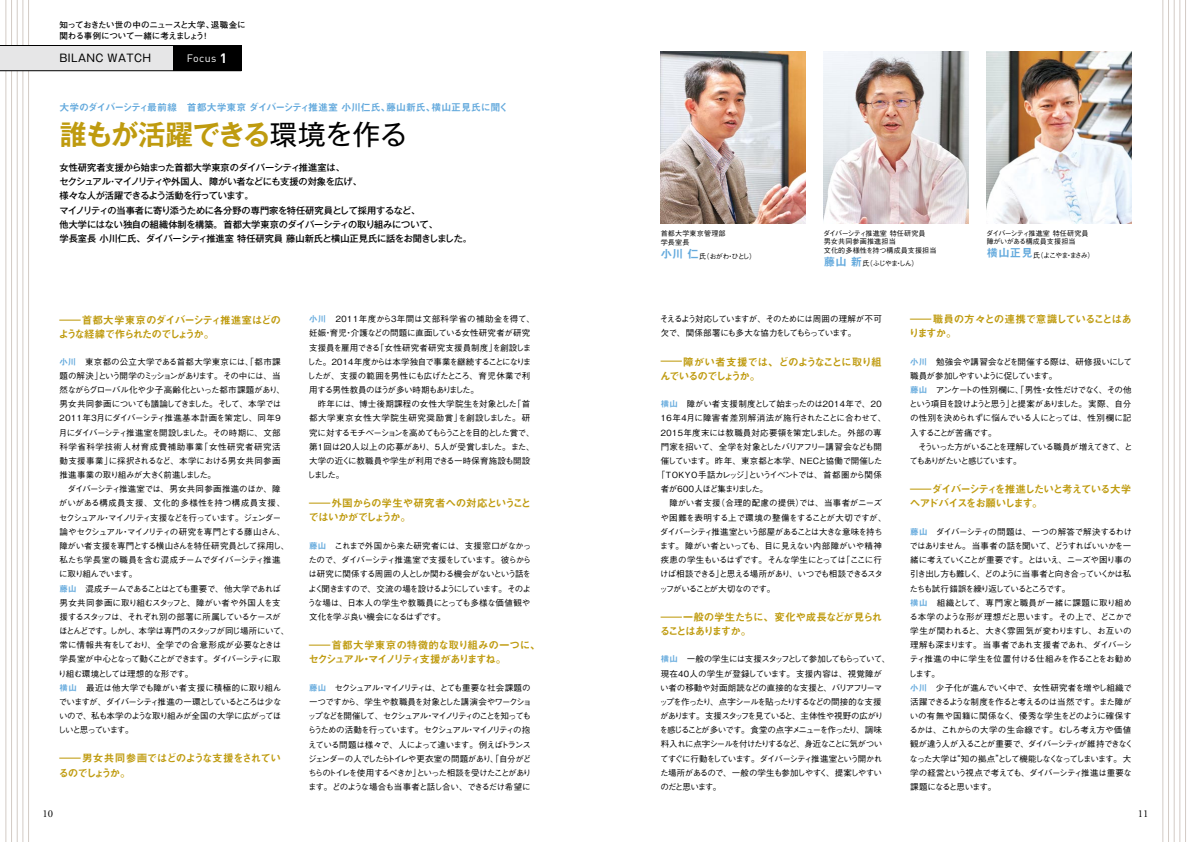
<style>
.page{position:relative;width:1191px;height:842px;background:#fff}
.page>*{position:absolute;margin:0;border:0;box-sizing:border-box;transform-origin:0 0}
.t1{font:700 27.6px "Gothic MB101 Pro De";letter-spacing:-.065em;color:#bf9b0f}
.t2{font:10.6px/14.2px "Midashi Go Pro MB31";letter-spacing:-.095em;color:#bf9b0f;scale:2 1}
.t3{font:10.6px/14.2px "Midashi Go Pro MB31";letter-spacing:-.07em;color:#bf9b0f;scale:2 1}
.t4{font:10.6px/14.2px "Midashi Go Pro MB31";letter-spacing:-.06em;color:#bf9b0f;scale:2 1}
.t5{font:10.6px "Gothic MB101 Pro";letter-spacing:.03em;color:#000}
.t6{font:10.6px "DIN";letter-spacing:.04em;color:#fff}
.t7{font:10.6px "Adobe Garamond";color:#000}
.t8{font:9.9px "Midashi Go Pro MB31";letter-spacing:-.02em;color:#65aadd}
.t9{font:500 9.2px/14.2px "Gothic MB101 Pro";letter-spacing:-.02em;color:#000}
.t10{font:500 8.5px/14.2px "Gothic BBB Pro";letter-spacing:-.07em;color:#000}
.t11{font:500 8.5px/14.2px "Gothic BBB Pro";letter-spacing:-.025em;color:#000}
.t12{font:500 8.5px/14.2px "Gothic BBB Pro";letter-spacing:-.095em;color:#000}
.t13{font:500 8.5px/14.2px "Gothic BBB Pro";letter-spacing:-.105em;color:#000}
.t14{font:500 8.5px/14.2px "Gothic BBB Pro";letter-spacing:-.09em;color:#000}
.t15{font:500 8.5px "Gothic BBB Pro";letter-spacing:-.1em;color:#000}
.t16{font:700 8.5px/10.6px "Futo Go B101 Pro";letter-spacing:-.035em;color:#000}
.t17{font:500 8.5px "Gothic BBB Pro";letter-spacing:-.11em;color:#000}
.t18{font:500 8.5px "Gothic BBB Pro";letter-spacing:-.035em;color:#000}
.t19{font:500 8.5px "Gothic BBB Pro";letter-spacing:-.005em;color:#000}
.t20{font:500 8.5px "Gothic BBB Pro";letter-spacing:.01em;color:#000}
.t21{font:500 8.5px "Gothic BBB Pro";color:#000}
.t22{font:500 8.5px "Gothic BBB Pro";letter-spacing:-.155em;color:#000}
.t23{font:500 7.1px/8.5px "Gothic BBB Pro";letter-spacing:.005em;color:#000}
.t24{font:500 7.1px/8.5px "Gothic BBB Pro";letter-spacing:-.05em;color:#000}
.s1{font-weight:700;font-size:13.5px}
.s2{font-family:"Gothic MB101 Pro";font-weight:400;color:#000}
.s3{font-family:"Midashi Go Pro MB31";font-weight:400;color:#65aadd}
.s4{font-family:"Midashi Go Pro MB31";font-weight:400;font-size:11.3px;color:#65aadd}
</style>
<div class="page">
<hr style="left:6px;top:0;width:1px;height:842px;background:#d3cbc5">
<hr style="left:11px;top:0;width:1px;height:842px;background:#d3cbc5">
<hr style="left:17px;top:0;width:1px;height:842px;background:#d3cbc5">
<hr style="left:23px;top:0;width:1px;height:842px;background:#d3cbc5">
<hr style="left:28px;top:0;width:1px;height:842px;background:#d3cbc5">
<svg style="left:0;top:45px;width:173px;height:26px;background:#d6d6d7"></svg>
<div style="left:173px;top:45px;width:68px;height:26px;background:#000"></div>
<hr style="left:1162px;top:0;width:1px;height:842px;background:#d3cbc5">
<hr style="left:1168px;top:0;width:1px;height:842px;background:#d3cbc5">
<hr style="left:1174px;top:0;width:1px;height:842px;background:#d3cbc5">
<hr style="left:1179px;top:0;width:1px;height:842px;background:#d3cbc5">
<hr style="left:1185px;top:0;width:1px;height:842px;background:#d3cbc5">
<img style="left:660px;top:51px;width:145px;height:173px">
<img style="left:823px;top:51px;width:145px;height:173px">
<img style="left:986px;top:51px;width:145px;height:173px">
<p class="t16" style="left:60px;top:18px;width:188px">知っておきたい世の中のニュースと大学、退職金に関わる事例について一緒に考えましょう！</p>
<p class="t5" style="left:60px;top:49px;width:93px">BILANC WATCH</p>
<p class="t6" style="left:187px;top:51px;width:42px">Focus <span class="s1">1</span></p>
<p class="t8" style="left:60px;top:99px;width:451px">大学のダイバーシティ最前線　首都大学東京 ダイバーシティ推進室 小川仁氏、藤山新氏、横山正見氏に聞く</p>
<h1 class="t1" style="left:60px;top:112px;width:350px">誰もが活躍できる<span class="s2">環境を作る</span></h1>
<p class="t9" style="left:59px;top:159px;width:414px">女性研究者支援から始まった首都大学東京のダイバーシティ推進室は、<br>セクシュアル・マイノリティや外国人、障がい者などにも支援の対象を広げ、<br>様々な人が活躍できるよう活動を行っています。<br>マイノリティの当事者に寄り添うために各分野の専門家を特任研究員として採用するなど、<br>他大学にはない独自の組織体制を構築。首都大学東京のダイバーシティの取り組みについて、<br>学長室長 小川仁氏、ダイバーシティ推進室 特任研究員 藤山新氏と横山正見氏に話をお聞きしました。</p>
<p class="t2" style="left:59px;top:312px;width:113px">—首都大学東京のダイバーシティ推進室はどのような経緯で作られたのでしょうか。</p>
<p class="t10" style="left:58px;top:353px;width:233px"><span class="s3">小川</span>　東京都の公立大学である首都大学東京には、「都市課<br>題の解決」という開学のミッションがあります。その中には、当然ながらグローバル化や少子高齢化といった都市課題があり、男女共同参画についても議論してきました。そして、本学では<br>２０１１年３月にダイバーシティ推進基本計画を策定し、同年９月にダイバーシティ推進室を開設しました。その時期に、文部科学省科学技術人材育成費補助事業「女性研究者研究活動支援事業」に採択されるなど、本学における男女共同参画推進事業の取り組みが大きく前進しました。<br>　ダイバーシティ推進室では、男女共同参画推進のほか、障がいがある構成員支援、文化的多様性を持つ構成員支援、セクシュアル・マイノリティ支援などを行っています。ジェンダー論やセクシュアル・マイノリティの研究を専門とする藤山さん、障がい者支援を専門とする横山さんを特任研究員として採用し、私たち学長室の職員を含む混成チームでダイバーシティ推進に取り組んでいます。<br><span class="s3">藤山</span>　混成チームであることはとても重要で、他大学であれば男女共同参画に取り組むスタッフと、障がい者や外国人を支援するスタッフは、それぞれ別の部署に所属しているケースがほとんどです。しかし、本学は専門のスタッフが同じ場所にいて、常に情報共有をしており、全学での合意形成が必要なときは学長室が中心となって動くことができます。ダイバーシティに取り組む環境としては理想的な形です。<br><span class="s3">横山</span>　最近は他大学でも障がい者支援に積極的に取り組んでいますが、ダイバーシティ推進の一環としているところは少ないので、私も本学のような取り組みが全国の大学に広がってほしいと思っています。</p>
<p class="t2" style="left:59px;top:750px;width:113px">—男女共同参画ではどのような支援をされているのでしょうか。</p>
<p class="t11" style="left:307px;top:311px;width:229px"><span class="s3">小川</span>　２０１１年度から3年間は文部科学省の補助金を得て、妊娠・育児・介護などの問題に直面している女性研究者が研究支援員を雇用できる「女性研究者研究支援員制度」を創設しました。２０１４年度からは本学独自で事業を継続することになりましたが、支援の範囲を男性にも広げたところ、育児休業で利用する男性教員のほうが多い時期もありました。<br>　昨年には、博士後期課程の女性大学院生を対象とした「首都大学東京女性大学院生研究奨励賞」を創設しました。研究に対するモチベーションを高めてもらうことを目的とした賞で、第1回は20人以上の応募があり、5人が受賞しました。また、大学の近くに教職員や学生が利用できる一時保育施設も開設しました。</p>
<p class="t4" style="left:308px;top:495px;width:113px">—外国からの学生や研究者への対応ということではいかがでしょうか。</p>
<p class="t10" style="left:307px;top:538px;width:225px;text-align:justify"><span class="s3">藤山</span>　これまで外国から来た研究者には、支援窓口がなかったので、ダイバーシティ推進室で支援をしています。彼らからは研究に関係する周囲の人としか関わる機会がないという話をよく聞きますので、交流の場を設けるようにしています。そのような場は、日本人の学生や教職員にとっても多様な価値観や文化を学ぶ良い機会になるはずです。</p>
<p class="t3" style="left:308px;top:637px;width:118px">—首都大学東京の特徴的な取り組みの一つに、セクシュアル・マイノリティ支援がありますね。</p>
<p class="t13" style="left:308px;top:679px;width:225px"><span class="s3">藤山</span>　セクシュアル・マイノリティは、とても重要な社会課題の一つですから、学生や教職員を対象とした講演会やワークショップなどを開催して、セクシュアル・マイノリティのことを知ってもらうための活動を行っています。セクシュアル・マイノリティの抱えている問題は様々で、人によって違います。例えばトランスジェンダーの人でしたらトイレや更衣室の問題があり、「自分がどちらのトイレを使用するべきか」といった相談を受けたことがあります。どのような場合も当事者と話し合い、できるだけ希望に</p>
<p class="t23" style="left:660px;top:228px;width:66px;line-height:9.2px">首都大学東京管理部学長室長</p>
<p class="t23" style="left:660px;top:251px;width:97px"><span class="s4">小川 仁</span>氏（おがわ・ひとし）</p>
<p class="t23" style="left:823px;top:228px;width:115px">ダイバーシティ推進室 特任研究員<br>男女共同参画推進担当<br>文化的多様性を持つ構成員支援担当</p>
<p class="t23" style="left:823px;top:259px;width:96px"><span class="s4">藤山 新</span>氏（ふじやま・しん）</p>
<p class="t24" style="left:986px;top:228px;width:104px">ダイバーシティ推進室 特任研究員障がいがある構成員支援担当</p>
<p class="t23" style="left:986px;top:250px;width:109px"><span class="s4">横山正見</span>氏（よこやま・まさみ）</p>
<p class="t14" style="left:660px;top:311px;width:223px">そえるよう対応していますが、そのためには周囲の理解が不可欠で、関係部署にも多大な協力をしてもらっています。</p>
<p class="t2" style="left:660px;top:353px;width:112px">—障がい者支援では、どのようなことに取り組んでいるのでしょうか。</p>
<p class="t10" style="left:660px;top:396px;width:224px"><span class="s3">横山</span>　障がい者支援制度として始まったのは２０１４年で、２０</p>
<p class="t18" style="left:659px;top:411px;width:229px">１６年４月に障害者差別解消法が施行されたことに合わせて、</p>
<p class="t19" style="left:659px;top:425px;width:224px">２０１５年度末には教職員対応要領を策定しました。外部の専</p>
<p class="t10" style="left:660px;top:438px;width:223px">門家を招いて、全学を対象としたバリアフリー講習会なども開</p>
<p class="t15" style="left:660px;top:454px;width:223px">催しています。昨年、東京都と本学、NECと協働で開催した</p>
<p class="t10" style="left:657px;top:467px;width:227px">「TOKYO手話カレッジ」というイベントでは、首都圏から関係</p>
<p class="t22" style="left:660px;top:482px;width:109px">者が６００人ほど集まりました。</p>
<p class="t20" style="left:660px;top:496px;width:223px">　障がい者支援（合理的配慮の提供）では、当事者がニーズ</p>
<p class="t21" style="left:660px;top:511px;width:228px">や困難を表明する上で環境の整備をすることが大切ですが、</p>
<p class="t17" style="left:660px;top:525px;width:224px">ダイバーシティ推進室という部屋があることは大きな意味を持ち</p>
<p class="t11" style="left:659px;top:538px;width:224px">ます。障がい者といっても、目に見えない内部障がいや精神</p>
<p class="t10" style="left:660px;top:552px;width:223px">疾患の学生もいるはずです。そんな学生にとっては「ここに行</p>
<p class="t10" style="left:660px;top:566px;width:224px">けば相談できる」と思える場所があり、いつでも相談できるスタ</p>
<p class="t15" style="left:659px;top:581px;width:117px">ッフがいることが大切なのです。</p>
<p class="t2" style="left:659px;top:608px;width:113px">—一般の学生たちに、変化や成長などが見られることはありますか。</p>
<p class="t12" style="left:659px;top:651px;width:232px"><span class="s3">横山</span>　一般の学生には支援スタッフとして参加してもらっていて、現在40人の学生が登録しています。支援内容は、視覚障がい者の移動や対面朗読などの直接的な支援と、バリアフリーマップを作ったり、点字シールを貼ったりするなどの間接的な支援があります。支援スタッフを見ていると、主体性や視野の広がりを感じることが多いです。食堂の点字メニューを作ったり、調味料入れに点字シールを付けたりするなど、身近なことに気がついてすぐに行動をしています。ダイバーシティ推進室という開かれた場所があるので、一般の学生も参加しやすく、提案しやすいのだと思います。</p>
<p class="t2" style="left:909px;top:311px;width:113px">—職員の方々との連携で意識していることはありますか。</p>
<p class="t10" style="left:909px;top:353px;width:225px"><span class="s3">小川</span>　勉強会や講習会などを開催する際は、研修扱いにして職員が参加しやすいように促しています。<br><span class="s3">藤山</span>　アンケートの性別欄に、「男性・女性だけでなく、その他という項目を設けようと思う」と提案がありました。実際、自分の性別を決められずに悩んでいる人にとっては、性別欄に記入することが苦痛です。<br>　そういった方がいることを理解している職員が増えてきて、とてもありがたいと感じています。</p>
<p class="t2" style="left:910px;top:481px;width:112px">—ダイバーシティを推進したいと考えている大学へアドバイスをお願いします。</p>
<p class="t10" style="left:908px;top:523px;width:226px"><span class="s3">藤山</span>　ダイバーシティの問題は、一つの解答で解決するわけではありません。当事者の話を聞いて、どうすればいいかを一緒に考えていくことが重要です。とはいえ、ニーズや困り事の引き出し方も難しく、どのように当事者と向き合っていくかは私たちも試行錯誤を繰り返しているところです。<br><span class="s3">横山</span>　組織として、専門家と職員が一緒に課題に取り組める本学のような形が理想だと思います。その上で、どこかで学生が関われると、大きく雰囲気が変わりますし、お互いの理解も深まります。当事者であれ支援者であれ、ダイバーシティ推進の中に学生を位置付ける仕組みを作ることをお勧めします。<br><span class="s3">小川</span>　少子化が進んでいく中で、女性研究者を増やし組織で活躍できるような制度を作ると考えるのは当然です。また障がいの有無や国籍に関係なく、優秀な学生をどのように確保するかは、これからの大学の生命線です。むしろ考え方や価値観が違う人が入ることが重要で、ダイバーシティが維持できなくなった大学は“知の拠点”として機能しなくなってしまいます。大学の経営という視点で考えても、ダイバーシティ推進は重要な課題になると思います。</p>
<p class="t7" style="left:43px;top:808px;width:12px">10</p>
<p class="t7" style="left:1137px;top:808px;width:12px">11</p>
</div>
